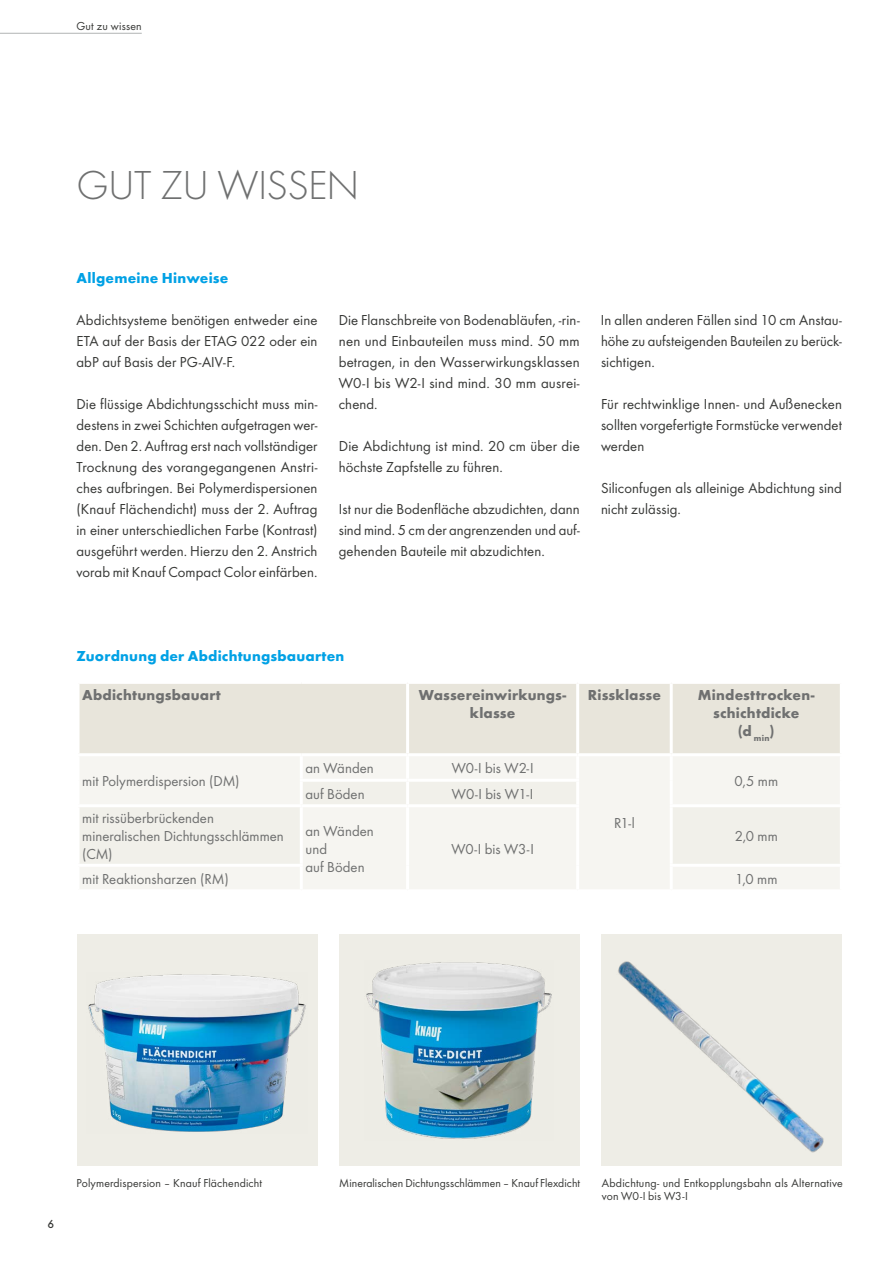
<style>
.page{position:relative;width:893px;height:1263px;background:#fff}
.page>*{position:absolute;margin:0;border:0;box-sizing:border-box;transform-origin:0 0}
.t1{font:300 42px "Futura";letter-spacing:-.02em;color:#6f7070}
.t2{font:15px/21px "Futura Boo";letter-spacing:.005em;color:#383937;text-align:justify}
.t3{font:15px/18px "Futura Boo";letter-spacing:.005em;color:#6f7070}
.t4{font:700 15px/18px "Futura";letter-spacing:.015em;color:#6f7070;text-align:center}
.t5{font:700 15px "Futura";letter-spacing:.015em;color:#00a1e5}
.t6{font:12px/13.5px "Futura Boo";letter-spacing:.015em;color:#383937}
.t7{font:500 12px "Futura";color:#383937}
</style>
<div class="page">
<hr style="left:0;top:33px;width:142px;height:1px;background:#b1b4b4">
<div style="left:77px;top:934px;width:240px;height:231px;background:#eeede6"></div>
<img style="left:88px;top:974px;width:218px;height:158px">
<div style="left:339px;top:934px;width:241px;height:231px;background:#eeede6"></div>
<img style="left:366px;top:962px;width:186px;height:177px">
<div style="left:601px;top:934px;width:241px;height:231px;background:#eeede6"></div>
<img style="left:618px;top:961px;width:206px;height:192px">
<div style="left:80px;top:684px;width:760px;height:69px;background:#e8e5db"></div>
<div style="left:80px;top:756px;width:760px;height:133px;background:#f6f5f1"></div>
<div style="left:80px;top:780px;width:760px;height:85px;background:#f6f5f1"></div>
<hr style="left:406px;top:684px;width:3px;height:69px;background:#fff">
<hr style="left:576px;top:684px;width:3px;height:69px;background:#fff">
<hr style="left:670px;top:684px;width:3px;height:69px;background:#fff">
<hr style="left:300px;top:756px;width:3px;height:23px;background:#fff">
<hr style="left:406px;top:756px;width:3px;height:23px;background:#fff">
<hr style="left:576px;top:756px;width:3px;height:23px;background:#fff">
<hr style="left:670px;top:756px;width:3px;height:24px;background:#fff">
<hr style="left:300px;top:779px;width:108px;height:3px;background:#fff">
<hr style="left:300px;top:782px;width:3px;height:22px;background:#fff">
<hr style="left:408px;top:779px;width:171px;height:3px;background:#fff">
<hr style="left:406px;top:782px;width:3px;height:22px;background:#fff">
<hr style="left:576px;top:782px;width:3px;height:22px;background:#fff">
<hr style="left:670px;top:780px;width:3px;height:24px;background:#fff">
<hr style="left:77px;top:804px;width:224px;height:3px;background:#fff">
<hr style="left:301px;top:804px;width:107px;height:3px;background:#fff">
<hr style="left:300px;top:807px;width:3px;height:57px;background:#fff">
<hr style="left:408px;top:804px;width:171px;height:3px;background:#fff">
<hr style="left:406px;top:807px;width:3px;height:58px;background:#fff">
<hr style="left:576px;top:807px;width:3px;height:58px;background:#fff">
<hr style="left:670px;top:804px;width:173px;height:3px;background:#fff">
<hr style="left:670px;top:807px;width:3px;height:57px;background:#fff">
<hr style="left:77px;top:864px;width:226px;height:3px;background:#fff">
<hr style="left:300px;top:867px;width:3px;height:22px;background:#fff">
<hr style="left:406px;top:865px;width:3px;height:24px;background:#fff">
<hr style="left:576px;top:865px;width:3px;height:24px;background:#fff">
<hr style="left:670px;top:864px;width:173px;height:3px;background:#fff">
<hr style="left:670px;top:867px;width:3px;height:22px;background:#fff">
<p class="t6" style="left:77px;top:19px;width:67px">Gut zu wissen</p>
<h1 class="t1" style="left:77px;top:162px;width:284px">GUT ZU WISSEN</h1>
<p class="t5" style="left:77px;top:269px;width:153px">Allgemeine Hinweise</p>
<p class="t2" style="left:77px;top:310px;width:242px">Abdichtsysteme benötigen entweder eine ETA auf der Basis der ETAG 022 oder ein abP auf Basis der PG-AIV-F.</p>
<p class="t2" style="left:77px;top:394px;width:242px">Die flüssige Abdichtungsschicht muss min&shy;destens in zwei Schichten aufgetragen wer&shy;den. Den 2. Auftrag erst nach vollständiger Trocknung des vorangegangenen Anstri&shy;ches aufbringen. Bei Polymerdispersionen (Knauf Flächendicht) muss der 2. Auftrag in einer unterschiedlichen Farbe (Kontrast) ausgeführt werden. Hierzu den 2. Anstrich vorab mit Knauf Compact Color einfärben.</p>
<p class="t2" style="left:339px;top:310px;width:242px">Die Flanschbreite von Bodenabläufen, -rin&shy;nen und Einbauteilen muss mind. 50 mm betragen, in den Wasserwirkungsklassen W0-I bis W2-I sind mind. 30 mm ausrei&shy;chend.</p>
<p class="t2" style="left:339px;top:436px;width:242px">Die Abdichtung ist mind. 20 cm über die höchste Zapfstelle zu führen.</p>
<p class="t2" style="left:339px;top:499px;width:242px">Ist nur die Bodenfläche abzudichten, dann sind mind. 5 cm der angrenzenden und auf&shy;gehenden Bauteile mit abzudichten.</p>
<p class="t2" style="left:601px;top:310px;width:242px">In allen anderen Fällen sind 10 cm Anstau&shy;höhe zu aufsteigenden Bauteilen zu berück&shy;sichtigen.</p>
<p class="t2" style="left:601px;top:394px;width:242px">Für rechtwinklige Innen- und Außenecken sollten vorgefertigte Formstücke verwendet werden</p>
<p class="t2" style="left:601px;top:478px;width:242px">Siliconfugen als alleinige Abdichtung sind nicht zulässig.</p>
<p class="t5" style="left:77px;top:647px;width:269px">Zuordnung der Abdichtungsbauarten</p>
<p class="t4" style="left:82px;top:686px;width:140px">Abdichtungsbauart</p>
<p class="t4" style="left:419px;top:686px;width:149px">Wassereinwirkungs&shy;klasse</p>
<p class="t4" style="left:588px;top:686px;width:75px">Rissklasse</p>
<p class="t4" style="left:698px;top:686px;width:118px">Mindesttrocken&shy;schichtdicke<br>(d <sub>min</sub>)</p>
<p class="t3" style="left:82px;top:772px;width:159px">mit Polymerdispersion (DM)</p>
<p class="t3" style="left:306px;top:759px;width:70px">an Wänden</p>
<p class="t3" style="left:452px;top:759px;width:83px">W0-I bis W2-I</p>
<p class="t3" style="left:734px;top:772px;width:45px">0,5 mm</p>
<p class="t3" style="left:306px;top:784px;width:61px">auf Böden</p>
<p class="t3" style="left:452px;top:784px;width:83px">W0-I bis W1-I</p>
<p class="t3" style="left:82px;top:809px;width:203px">mit rissüberbrückenden mineralischen Dichtungsschlämmen (CM)</p>
<p class="t3" style="left:614px;top:814px;width:22px">R1-l</p>
<p class="t3" style="left:306px;top:822px;width:70px">an Wänden und<br>auf Böden</p>
<p class="t3" style="left:735px;top:827px;width:45px">2,0 mm</p>
<p class="t3" style="left:451px;top:840px;width:84px">W0-I bis W3-I</p>
<p class="t3" style="left:82px;top:869px;width:148px">mit Reaktionsharzen (RM)</p>
<p class="t3" style="left:735px;top:869px;width:44px">1,0 mm</p>
<p class="t7" style="left:48px;top:1217px;width:8px">6</p>
<p class="t6" style="left:77px;top:1176px;width:187px">Polymerdispersion – Knauf Flächendicht</p>
<p class="t6" style="left:339px;top:1176px;width:242px">Mineralischen Dichtungsschlämmen – Knauf Flexdicht</p>
<p class="t6" style="left:602px;top:1176px;width:242px">Abdichtung- und Entkopplungsbahn als Alternative von W0-I bis W3-I</p>
</div>
